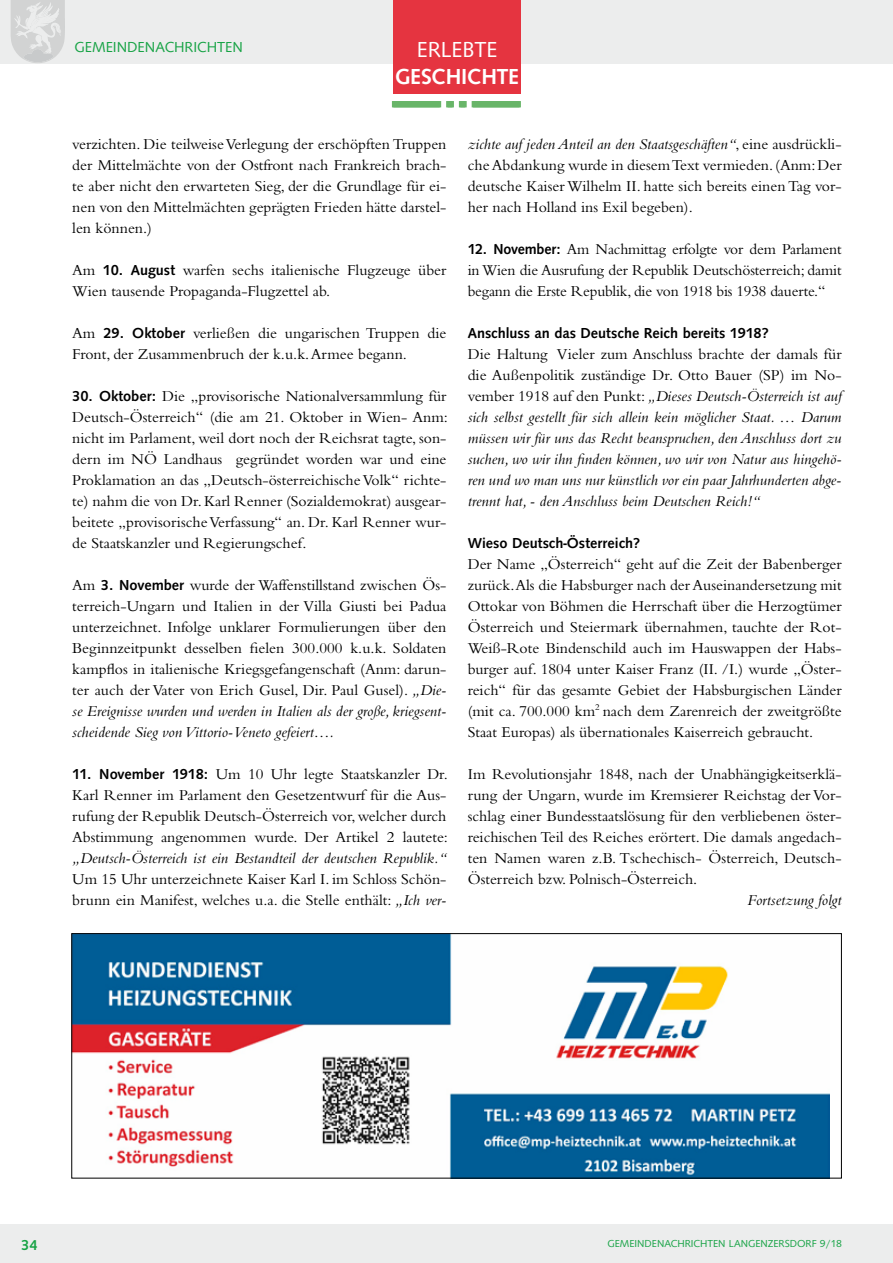
<style>
.page{position:relative;width:893px;height:1263px;background:#fff}
.page>*{position:absolute;margin:0;border:0;box-sizing:border-box;transform-origin:0 0}
.t1{font:700 22.5px "Syntax";letter-spacing:-.005em;color:#fff}
.t2{font:22.5px "Syntax";color:#fff}
.t3{font:15.75px/21px "Bembo";color:#000;text-align:justify}
.t4{font:italic 15.75px/21px "Bembo";color:#000;text-align:justify}
.t5{font:700 15px "Syntax";color:#000}
.t6{font:15px "Syntax";color:#17a345}
.t7{font:700 15px "Syntax";color:#17a345}
.t8{font:10.5px "Syntax";color:#17a345}
.s1{font-family:"Syntax";font-weight:700;font-size:15px}
.s2{font-style:italic}
.s3{font-style:normal}
</style>
<div class="page">
<div style="left:0;top:1225px;width:893px;height:38px;background:#eceded"></div>
<div style="left:0;top:0;width:893px;height:64px;background:#eceded"></div>
<svg style="left:11px;top:0;width:54px;height:63px"></svg>
<div style="left:393px;top:0;width:128px;height:93px;background:#e53440"></div>
<svg style="left:392px;top:101px;width:129px;height:6px"></svg>
<img style="left:74px;top:935px;width:755px;height:241px">
<div style="left:72px;top:933px;width:770px;height:245px;border:1px solid #000"></div>
<p class="t6" style="left:74px;top:39px;width:170px">GEMEINDENACHRICHTEN</p>
<h1 class="t2" style="left:417px;top:37px;width:82px">ERLEBTE</h1>
<h1 class="t1" style="left:395px;top:64px;width:126px">GESCHICHTE</h1>
<p class="t3" style="left:72px;top:133px;width:376px">verzichten. Die teilweise Verlegung der erschöpften Truppen der Mittelmächte von der Ostfront nach Frankreich brach&shy;te aber nicht den erwarteten Sieg, der die Grundlage für ei&shy;nen von den Mittelmächten geprägten Frieden hätte darstel&shy;len können.)</p>
<p class="t3" style="left:72px;top:259px;width:376px">Am <span class="s1">10. August</span> warfen sechs italienische Flugzeuge über<br>Wien tausende Propaganda-Flugzettel ab.</p>
<p class="t3" style="left:72px;top:322px;width:376px">Am <span class="s1">29. Oktober</span> verließen die ungarischen Truppen die<br>Front, der Zusammenbruch der k.u.k. Armee begann.</p>
<p class="t3" style="left:72px;top:385px;width:377px"><span class="s1">30. Oktober:</span> Die „provisorische Nationalversammlung für Deutsch-Österreich“ (die am 21. Oktober in Wien- Anm: nicht im Parlament, weil dort noch der Reichsrat tagte, son&shy;dern im NÖ Landhaus gegründet worden war und eine Proklamation an das „Deutsch-österreichische Volk“ richte&shy;te) nahm die von Dr. Karl Renner (Sozialdemokrat) ausgear&shy;beitete „provisorische Verfassung“ an. Dr. Karl Renner wur&shy;de Staatskanzler und Regierungschef.</p>
<p class="t3" style="left:72px;top:574px;width:376px">Am <span class="s1">3. November</span> wurde der Waffenstillstand zwischen Ös&shy;terreich-Ungarn und Italien in der Villa Giusti bei Padua unterzeichnet. Infolge unklarer Formulierungen über den Beginnzeitpunkt desselben fielen 300.000 k.u.k. Soldaten kampflos in italienische Kriegsgefangenschaft (Anm: darun&shy;ter auch der Vater von Erich Gusel, Dir. Paul Gusel). <span class="s2">„Die&shy;se Ereignisse wurden und werden in Italien als der große, kriegsent&shy;scheidende Sieg von Vittorio-Veneto gefeiert….</span></p>
<p class="t3" style="left:72px;top:763px;width:377px"><span class="s1">11. November 1918:</span> Um 10 Uhr legte Staatskanzler Dr.<br>Karl Renner im Parlament den Gesetzentwurf für die Aus&shy;rufung der Republik Deutsch-Österreich vor, welcher durch Abstimmung angenommen wurde. Der Artikel 2 lautete:</p>
<p class="t4" style="left:72px;top:847px;width:376px">„Deutsch-Österreich ist ein Bestandteil der deutschen Republik.“</p>
<p class="t3" style="left:72px;top:868px;width:376px">Um 15 Uhr unterzeichnete Kaiser Karl I. im Schloss Schön&shy;brunn ein Manifest, welches u.a. die Stelle enthält: <span class="s2">„Ich ver-</span></p>
<p class="t3" style="left:468px;top:133px;width:375px"><span class="s2">zichte auf jeden Anteil an den Staatsgeschäften“</span>, eine ausdrückli&shy;che Abdankung wurde in diesem Text vermieden. (Anm: Der deutsche Kaiser Wilhelm II. hatte sich bereits einen Tag vor&shy;her nach Holland ins Exil begeben).</p>
<p class="t3" style="left:468px;top:238px;width:375px"><span class="s1">12. November:</span> Am Nachmittag erfolgte vor dem Parlament in Wien die Ausrufung der Republik Deutschösterreich; damit begann die Erste Republik, die von 1918 bis 1938 dauerte.“</p>
<p class="t5" style="left:468px;top:324px;width:302px">Anschluss an das Deutsche Reich bereits 1918?</p>
<p class="t4" style="left:468px;top:343px;width:375px"><span class="s3">Die Haltung Vieler zum Anschluss brachte der damals für die Außenpolitik zuständige Dr. Otto Bauer (SP) im No&shy;vember 1918 auf den Punkt:</span> „Dieses Deutsch-Österreich ist auf sich selbst gestellt für sich allein kein möglicher Staat. … Darum müssen wir für uns das Recht beanspruchen, den Anschluss dort zu suchen, wo wir ihn finden können, wo wir von Natur aus hingehö&shy;ren und wo man uns nur künstlich vor ein paar Jahrhunderten abge&shy;trennt hat, - den Anschluss beim Deutschen Reich!“</p>
<p class="t5" style="left:468px;top:534px;width:174px">Wieso Deutsch-Österreich?</p>
<p class="t3" style="left:468px;top:553px;width:375px">Der Name „Österreich“ geht auf die Zeit der Babenberger zurück. Als die Habsburger nach der Auseinandersetzung mit Ottokar von Böhmen die Herrschaft über die Herzogtümer Österreich und Steiermark übernahmen, tauchte der Rot-Weiß-Rote Bindenschild auch im Hauswappen der Habs&shy;burger auf. 1804 unter Kaiser Franz (II. /I.) wurde „Öster&shy;reich“ für das gesamte Gebiet der Habsburgischen Länder (mit ca. 700.000 km<sup>2</sup> nach dem Zarenreich der zweitgrößte Staat Europas) als übernationales Kaiserreich gebraucht.</p>
<p class="t3" style="left:468px;top:763px;width:375px">Im Revolutionsjahr 1848, nach der Unabhängigkeitserklä&shy;rung der Ungarn, wurde im Kremsierer Reichstag der Vor&shy;schlag einer Bundesstaatslösung für den verbliebenen öster&shy;reichischen Teil des Reiches erörtert. Die damals angedach&shy;ten Namen waren z.B. Tschechisch- Österreich, Deutsch-Österreich bzw. Polnisch-Österreich.</p>
<p class="t4" style="left:747px;top:889px;width:96px">Fortsetzung folgt</p>
<p class="t7" style="left:21px;top:1236px;width:18px">34</p>
<p class="t8" style="left:608px;top:1238px;width:236px">GEMEINDENACHRICHTEN LANGENZERSDORF 9/18</p>
</div>
